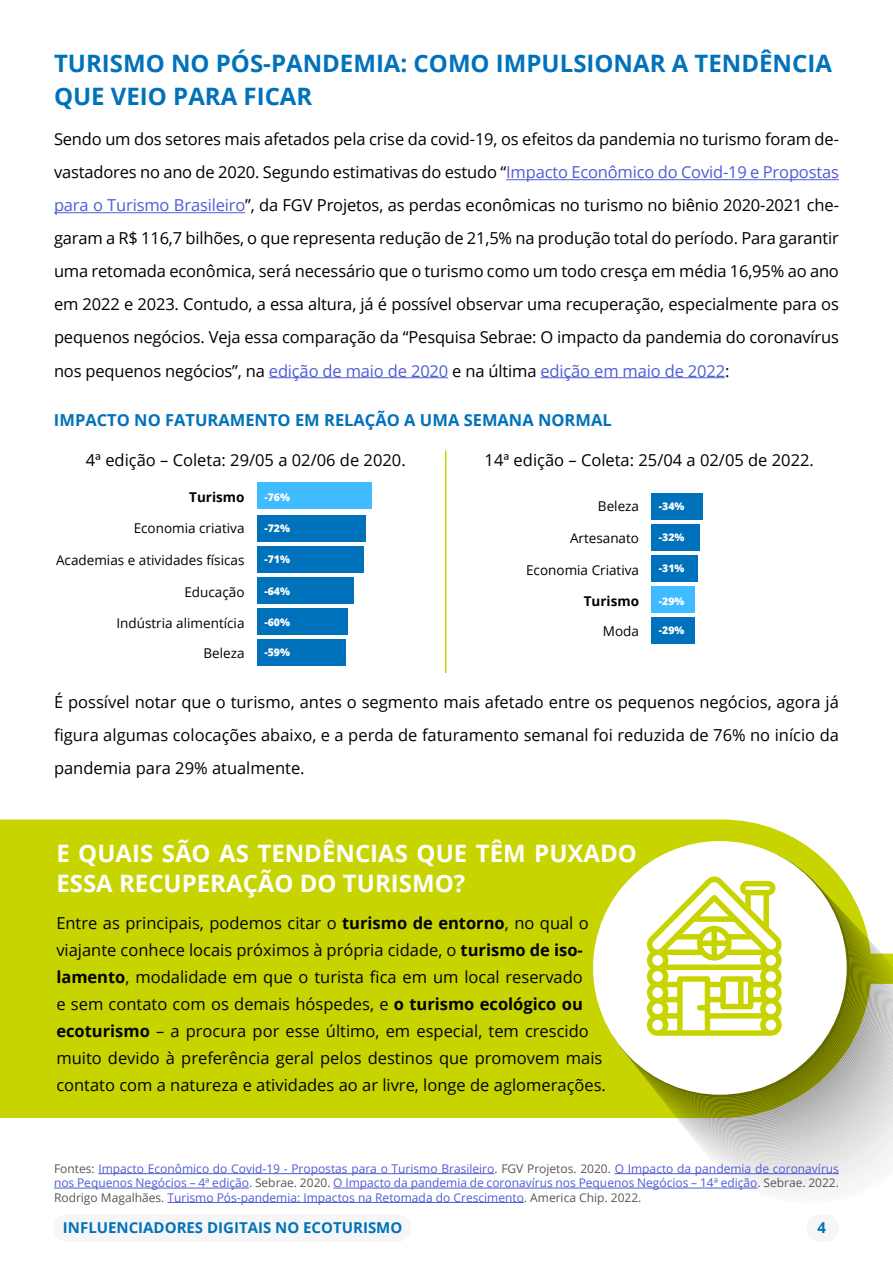
<style>
.page{position:relative;width:893px;height:1263px;background:#fff}
.page>*{position:absolute;margin:0;border:0;box-sizing:border-box;transform-origin:0 0}
.t1{font:700 24px/33px "Open Sans";color:#0072bb}
.t2{font:700 24px/30px "Open Sans";color:#fff}
.t3{font:16.5px/33px "Open Sans";color:#000;text-align:justify}
.t4{font:16.5px/27px "Open Sans";color:#020203}
.t5{font:700 16.5px "Open Sans";color:#0072bb}
.t6{font:700 15px "Open Sans";color:#0072bb}
.t7{font:13.5px "Open Sans";color:#000}
.t8{font:700 13.5px "Open Sans";color:#000}
.t9{font:12px/14.4px "Open Sans";color:#4f5cd6;text-align:justify}
.t10{font:800 10.5px "Open Sans";color:#fff}
.s1{color:#4f5cd6}
.s2{font-weight:700}
.s3{color:#575756}
</style>
<div class="page">
<svg style="left:0;top:819px;width:801px;height:369px;fill:#c7d400"></svg>
<svg style="left:586px;top:842px;width:253px;height:255px;background:#cad610"></svg>
<svg style="left:655px;top:836px;width:62px;height:18px"></svg>
<div style="left:593px;top:841px;width:254px;height:254px;background:#fff;border-radius:50%"></div>
<svg style="left:623px;top:883px;width:24px;height:216px"></svg>
<hr style="left:506px;top:179px;width:333px;height:1px;background:#4f5cd6">
<hr style="left:54px;top:212px;width:191px;height:1px;background:#4f5cd6">
<hr style="left:269px;top:377px;width:179px;height:1px;background:#4f5cd6">
<hr style="left:540px;top:377px;width:185px;height:1px;background:#4f5cd6">
<hr style="left:98px;top:1173px;width:396px;height:1px;background:#4f5cd6">
<hr style="left:615px;top:1173px;width:224px;height:1px;background:#4f5cd6">
<hr style="left:54px;top:1188px;width:195px;height:1px;background:#4f5cd6">
<hr style="left:333px;top:1188px;width:424px;height:1px;background:#4f5cd6">
<hr style="left:167px;top:1202px;width:357px;height:1px;background:#4f5cd6">
<div style="left:257px;top:515px;width:108px;height:26px;background:#0072bb"></div>
<div style="left:652px;top:493px;width:51px;height:26px;background:#0072bb"></div>
<div style="left:257px;top:546px;width:107px;height:27px;background:#0072bb"></div>
<div style="left:652px;top:524px;width:48px;height:26px;background:#0072bb"></div>
<div style="left:257px;top:577px;width:96px;height:27px;background:#0072bb"></div>
<div style="left:652px;top:555px;width:46px;height:27px;background:#0072bb"></div>
<div style="left:257px;top:608px;width:90px;height:27px;background:#0072bb"></div>
<div style="left:257px;top:640px;width:89px;height:26px;background:#0072bb"></div>
<div style="left:652px;top:618px;width:43px;height:26px;background:#0072bb"></div>
<div style="left:257px;top:483px;width:114px;height:26px;background:#40bbff"></div>
<div style="left:652px;top:586px;width:43px;height:27px;background:#40bbff"></div>
<svg style="left:647px;top:876px;width:246px;height:316px"></svg>
<hr style="left:445px;top:450px;width:1px;height:223px;background:#c7d400">
<h1 class="t1" style="left:54px;top:47px;width:779px">TURISMO NO PÓS-PANDEMIA: COMO IMPULSIONAR A TENDÊNCIA<br>QUE VEIO PARA FICAR</h1>
<p class="t3" style="left:54px;top:123px;width:786px">Sendo um dos setores mais afetados pela crise da covid-19, os efeitos da pandemia no turismo foram de&shy;vastadores no ano de 2020. Segundo estimativas do estudo “<span class="s1">Impacto Econômico do Covid-19 e Propostas para o Turismo Brasileiro</span>”, da FGV Projetos, as perdas econômicas no turismo no biênio 2020-2021 che&shy;garam a R$ 116,7 bilhões, o que representa redução de 21,5% na produção total do período. Para garantir uma retomada econômica, será necessário que o turismo como um todo cresça em média 16,95% ao ano em 2022 e 2023. Contudo, a essa altura, já é possível observar uma recuperação, especialmente para os pequenos negócios. Veja essa comparação da “Pesquisa Sebrae: O impacto da pandemia do coronavírus nos pequenos negócios”, na <span class="s1">edição de maio de 2020</span> e na última <span class="s1">edição em maio de 2022</span>:</p>
<p class="t5" style="left:54px;top:408px;width:559px">IMPACTO NO FATURAMENTO EM RELAÇÃO A UMA SEMANA NORMAL</p>
<p class="t3" style="left:86px;top:443px;width:321px">4ª edição – Coleta: 29/05 a 02/06 de 2020.</p>
<p class="t8" style="left:189px;top:488px;width:57px">Turismo</p>
<p class="t10" style="left:264px;top:489px;width:27px">-76%</p>
<p class="t7" style="left:134px;top:519px;width:112px">Economia criativa</p>
<p class="t10" style="left:264px;top:520px;width:27px">-72%</p>
<p class="t7" style="left:56px;top:551px;width:190px">Academias e atividades físicas</p>
<p class="t10" style="left:264px;top:551px;width:27px">-71%</p>
<p class="t7" style="left:184px;top:583px;width:62px">Educação</p>
<p class="t10" style="left:264px;top:583px;width:27px">-64%</p>
<p class="t7" style="left:116px;top:613px;width:130px">Indústria alimentícia</p>
<p class="t7" style="left:203px;top:643px;width:43px">Beleza</p>
<p class="t10" style="left:264px;top:614px;width:27px">-60%</p>
<p class="t10" style="left:264px;top:645px;width:27px">-59%</p>
<p class="t3" style="left:485px;top:443px;width:331px">14ª edição – Coleta: 25/04 a 02/05 de 2022.</p>
<p class="t7" style="left:598px;top:497px;width:43px">Beleza</p>
<p class="t10" style="left:659px;top:498px;width:27px">-34%</p>
<p class="t7" style="left:570px;top:528px;width:71px">Artesanato</p>
<p class="t10" style="left:659px;top:529px;width:27px">-32%</p>
<p class="t7" style="left:526px;top:560px;width:114px">Economia Criativa</p>
<p class="t10" style="left:659px;top:561px;width:27px">-31%</p>
<p class="t8" style="left:584px;top:591px;width:57px">Turismo</p>
<p class="t10" style="left:659px;top:593px;width:27px">-29%</p>
<p class="t7" style="left:603px;top:621px;width:38px">Moda</p>
<p class="t10" style="left:659px;top:622px;width:27px">-29%</p>
<p class="t3" style="left:54px;top:685px;width:786px">É possível notar que o turismo, antes o segmento mais afetado entre os pequenos negócios, agora já figura algumas colocações abaixo, e a perda de faturamento semanal foi reduzida de 76% no início da pandemia para 29% atualmente.</p>
<h1 class="t2" style="left:56px;top:837px;width:582px">E QUAIS SÃO AS TENDÊNCIAS QUE TÊM PUXADO<br>ESSA RECUPERAÇÃO DO TURISMO?</h1>
<p class="t4" style="left:56px;top:909px;width:551px">Entre as principais, podemos citar o <span class="s2">turismo de entorno</span>, no qual o viajante conhece locais próximos à própria cidade, o <span class="s2">turismo de iso&shy;lamento</span>, modalidade em que o turista fica em um local reservado<br>e sem contato com os demais hóspedes, e <span class="s2">o turismo ecológico ou ecoturismo</span> – a procura por esse último, em especial, tem crescido muito devido à preferência geral pelos destinos que promovem mais contato com a natureza e atividades ao ar livre, longe de aglomerações.</p>
<p class="t9" style="left:54px;top:1161px;width:786px"><span class="s3">Fontes:</span> Impacto Econômico do Covid-19 - Propostas para o Turismo Brasileiro<span class="s3">. FGV Projetos. 2020.</span> O Impacto da pandemia de coronavírus nos Pequenos Negócios – 4ª edição<span class="s3">. Sebrae. 2020.</span> O Impacto da pandemia de coronavírus nos Pequenos Negócios – 14ª edição<span class="s3">. Sebrae. 2022.<br>Rodrigo Magalhães.</span> Turismo Pós-pandemia: Impactos na Retomada do Crescimento<span class="s3">. America Chip. 2022.</span></p>
<p class="t6" style="left:63px;top:1217px;width:341px">INFLUENCIADORES DIGITAIS NO ECOTURISMO</p>
<p class="t6" style="left:818px;top:1217px;width:10px">4</p>
</div>
